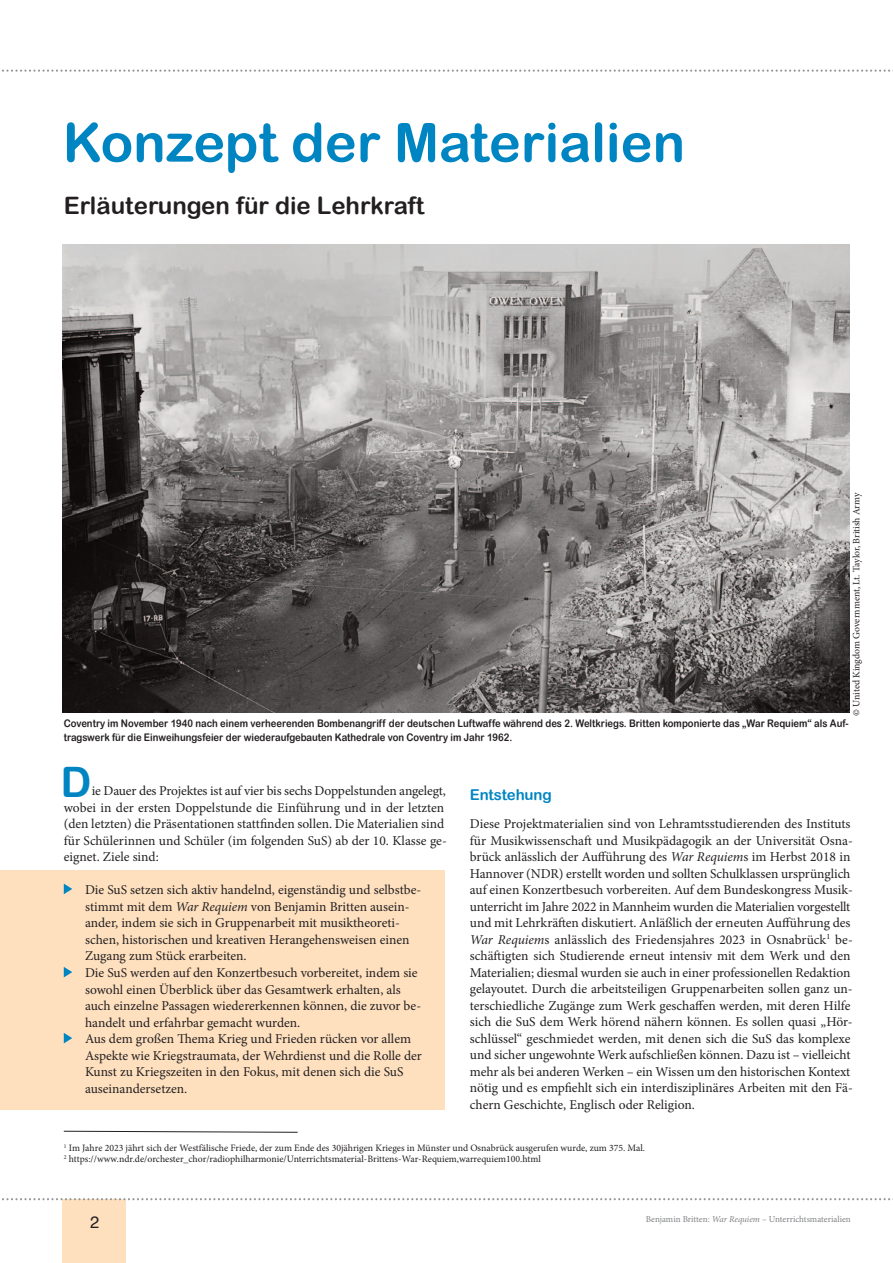
<style>
.page{position:relative;width:893px;height:1263px;background:#fff}
.page>*{position:absolute;margin:0;border:0;box-sizing:border-box;transform-origin:0 0}
.t1{font:54px "Arial Rounded MT Bold";color:#0085c3}
.t2{font:42px "Arial Rounded MT Bold";color:#0085c3}
.t3{font:24px "Arial Rounded MT Bold";color:#231f20}
.t4{font:16.5px "Helvetica";color:#231f20}
.t5{font:15px "Arial Rounded MT Bold";letter-spacing:-.01em;color:#0085c3}
.t6{font:13.5px/16.5px "Minion Pro";color:#231f20}
.t7{font:10.5px/14.2px "Arial Rounded MT Bold";color:#231f20;scale:.9 1}
.t8{font:9.75px/11.2px "Minion Pro";color:#231f20}
.t9{font:9px "Minion Pro";color:#808285}
.s1{font-style:italic}
</style>
<div class="page">
<div style="left:63px;top:1199px;width:63px;height:64px;background:#fee0bf"></div>
<div style="left:0;top:870px;width:444px;height:239px;background:#fee0bf"></div>
<img style="left:63px;top:244px;width:786px;height:469px">
<svg style="left:64px;top:884px;width:8px;height:10px"></svg>
<svg style="left:64px;top:967px;width:8px;height:10px"></svg>
<svg style="left:64px;top:1033px;width:8px;height:10px"></svg>
<svg style="left:63px;top:1130px;width:235px;height:3px"></svg>
<svg style="left:2px;top:69px;width:891px;height:3px"></svg>
<svg style="left:2px;top:1198px;width:891px;height:2px"></svg>
<h1 class="t1" style="left:63px;top:111px;width:624px">Konzept der Materialien</h1>
<h3 class="t3" style="left:64px;top:191px;width:362px">Erläuterungen für die Lehrkraft</h3>
<p class="t8" style="left:852px;top:716px;width:225px;rotate:-90deg">© United Kingdom Government, Lt. Taylor, British Army</p>
<p class="t7" style="left:64px;top:716px;width:874px">Coventry im November 1940 nach einem verheerenden Bombenangriff der deutschen Luftwaffe während des 2. Weltkriegs. Britten komponierte das „War Requiem“ als Auf&shy;tragswerk für die Einweihungsfeier der wiederaufgebauten Kathedrale von Coventry im Jahr 1962.</p>
<h2 class="t2" style="left:60px;top:757px;width:33px">D</h2>
<p class="t6" style="left:64px;top:784px;width:385px;text-indent:28px">ie Dauer des Projektes ist auf vier bis sechs Doppelstunden angelegt, wobei in der ersten Doppelstunde die Einführung und in der letzten (den letzten) die Präsentationen stattfinden sollen. Die Materialien sind für Schülerinnen und Schüler (im folgenden SuS) ab der 10. Klasse ge&shy;eignet. Ziele sind:</p>
<p class="t6" style="left:85px;top:883px;width:338px">Die SuS setzen sich aktiv handelnd, eigenständig und selbstbe&shy;stimmt mit dem <span class="s1">War Requiem</span> von Benjamin Britten ausein&shy;ander, indem sie sich in Gruppenarbeit mit musiktheoreti&shy;schen, historischen und kreativen Herangehensweisen einen Zugang zum Stück erarbeiten.<br>Die SuS werden auf den Konzertbesuch vorbereitet, indem sie sowohl einen Überblick über das Gesamtwerk erhalten, als auch einzelne Passagen wiedererkennen können, die zuvor be&shy;handelt und erfahrbar gemacht wurden.<br>Aus dem großen Thema Krieg und Frieden rücken vor allem Aspekte wie Kriegstraumata, der Wehrdienst und die Rolle der Kunst zu Kriegszeiten in den Fokus, mit denen sich die SuS auseinandersetzen.</p>
<p class="t5" style="left:470px;top:785px;width:83px">Entstehung</p>
<p class="t6" style="left:470px;top:817px;width:384px">Diese Projektmaterialien sind von Lehramtsstudierenden des Instituts für Musikwissenschaft und Musikpädagogik an der Universität Osna&shy;brück anlässlich der Aufführung des <span class="s1">War Requiem</span>s im Herbst 2018 in Hannover (NDR) erstellt worden und sollten Schulklassen ursprünglich auf einen Konzertbesuch vorbereiten. Auf dem Bundeskongress Musik&shy;unterricht im Jahre 2022 in Mannheim wurden die Materialien vorgestellt und mit Lehrkräften diskutiert. Anläßlich der erneuten Aufführung des <span class="s1">War Requiem</span>s anlässlich des Friedensjahres 2023 in Osnabrück<sup>1</sup> be&shy;schäftigten sich Studierende erneut intensiv mit dem Werk und den Materialien; diesmal wurden sie auch in einer professionellen Redaktion gelayoutet. Durch die arbeitsteiligen Gruppenarbeiten sollen ganz un&shy;terschiedliche Zugänge zum Werk geschaffen werden, mit deren Hilfe sich die SuS dem Werk hörend nähern können. Es sollen quasi „Hör&shy;schlüssel“ geschmiedet werden, mit denen sich die SuS das komplexe und sicher ungewohnte Werk aufschließen können. Dazu ist – vielleicht mehr als bei anderen Werken – ein Wissen um den historischen Kontext nötig und es empfiehlt sich ein interdisziplinäres Arbeiten mit den Fä&shy;chern Geschichte, Englisch oder Religion.</p>
<p class="t8" style="left:64px;top:1143px;width:583px"><sup>1</sup> Im Jahre 2023 jährt sich der Westfälische Friede, der zum Ende des 30jährigen Krieges in Münster und Osnabrück ausgerufen wurde, zum 375. Mal.<br><sup>2</sup> https://www.ndr.de/orchester_chor/radiophilharmonie/Unterrichtsmaterial-Brittens-War-Requiem,warrequiem100.html</p>
<p class="t4" style="left:90px;top:1215px;width:11px">2</p>
<p class="t9" style="left:646px;top:1216px;width:207px">Benjamin Britten: <span class="s1">War Requiem</span> – Unterrichtsmaterialien</p>
</div>
